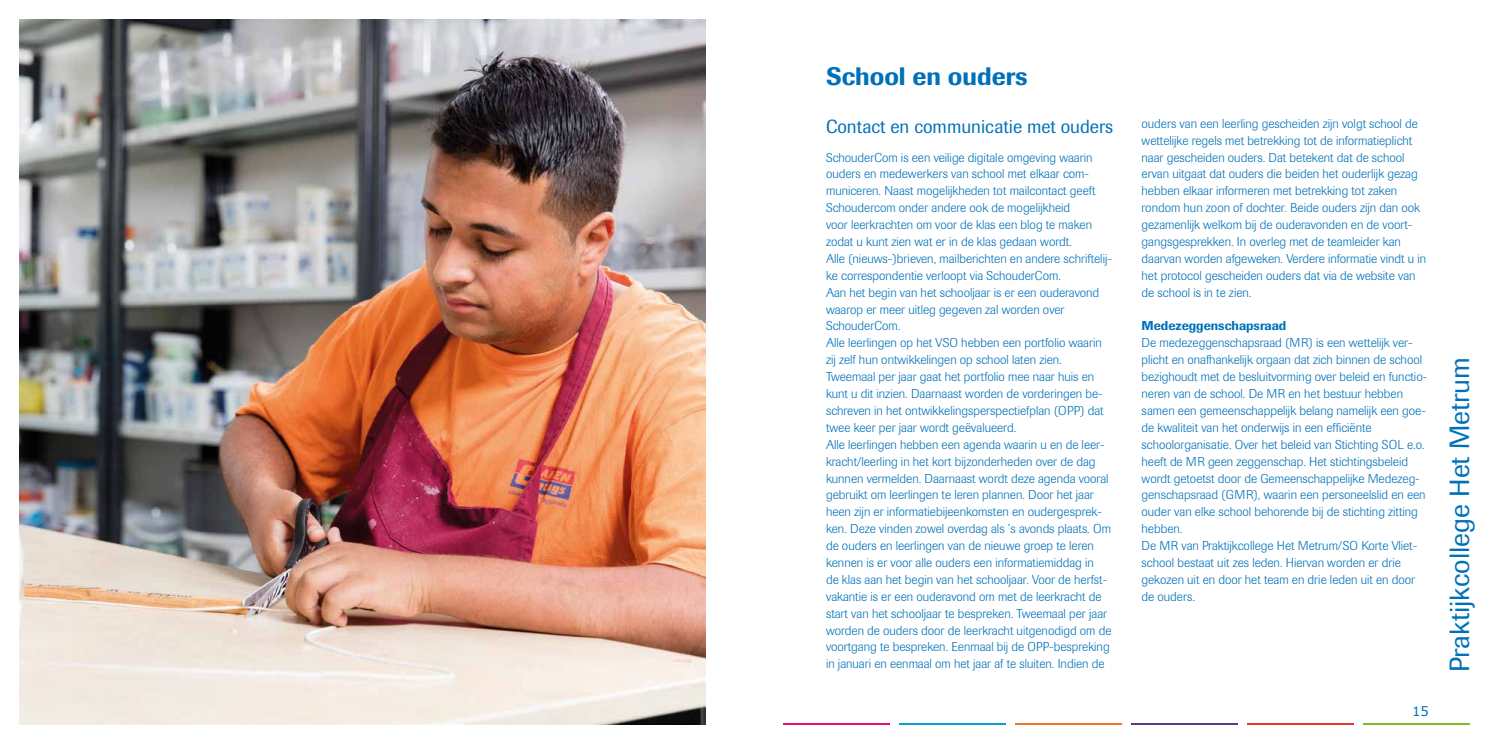
<style>
.page{position:relative;width:1489px;height:745px;background:#fff}
.page>*{position:absolute;margin:0;border:0;box-sizing:border-box;transform-origin:0 0}
.t1{font:27.5px "Imago";color:#0071b9}
.t2{font:500 25px "Imago";color:#0071b9}
.t3{font:18.75px "Imago";color:#0071b9}
.t4{font:13.12px "Verdana";color:#0071b9}
.t5{font:300 12.75px/16.9px "Imago";color:#0071b9}
.t6{font:500 12.75px "Imago";color:#0071b9}
</style>
<div class="page">
<hr style="left:1246px;top:723px;width:107px;height:1px;background:#e63439">
<hr style="left:1362px;top:723px;width:107px;height:1px;background:#84b927">
<hr style="left:1130px;top:723px;width:107px;height:1px;background:#56388c">
<hr style="left:1015px;top:723px;width:106px;height:1px;background:#ed752d">
<hr style="left:899px;top:723px;width:107px;height:1px;background:#05a0d1">
<hr style="left:783px;top:723px;width:107px;height:1px;background:#e20f7c">
<img style="left:19px;top:19px;width:686px;height:705px">
<h2 class="t2" style="left:826px;top:61px;width:203px">School en ouders</h2>
<h3 class="t3" style="left:826px;top:115px;width:288px">Contact en communicatie met ouders</h3>
<p class="t5" style="left:826px;top:149px;width:287px">SchouderCom is een veilige digitale omgeving waarin ouders en medewerkers van school met elkaar com&shy;municeren. Naast mogelijkheden tot mailcontact geeft Schoudercom onder andere ook de mogelijkheid<br>voor leerkrachten om voor de klas een blog te maken zodat u kunt zien wat er in de klas gedaan wordt.<br>Alle (nieuws-)brieven, mailberichten en andere schriftelij&shy;ke correspondentie verloopt via SchouderCom.<br>Aan het begin van het schooljaar is er een ouderavond waarop er meer uitleg gegeven zal worden over SchouderCom.<br>Alle leerlingen op het VSO hebben een portfolio waarin zij zelf hun ontwikkelingen op school laten zien.<br>Tweemaal per jaar gaat het portfolio mee naar huis en kunt u dit inzien. Daarnaast worden de vorderingen be&shy;schreven in het ontwikkelingsperspectiefplan (OPP) dat twee keer per jaar wordt geëvalueerd.<br>Alle leerlingen hebben een agenda waarin u en de leer&shy;kracht/leerling in het kort bijzonderheden over de dag kunnen vermelden. Daarnaast wordt deze agenda vooral gebruikt om leerlingen te leren plannen. Door het jaar heen zijn er informatiebijeenkomsten en oudergesprek&shy;ken. Deze vinden zowel overdag als ’s avonds plaats. Om de ouders en leerlingen van de nieuwe groep te leren kennen is er voor alle ouders een informatiemiddag in<br>de klas aan het begin van het schooljaar. Voor de herfst&shy;vakantie is er een ouderavond om met de leerkracht de start van het schooljaar te bespreken. Tweemaal per jaar worden de ouders door de leerkracht uitgenodigd om de voortgang te bespreken. Eenmaal bij de OPP-bespreking in januari en eenmaal om het jaar af te sluiten. Indien de</p>
<p class="t5" style="left:1141px;top:115px;width:286px">ouders van een leerling gescheiden zijn volgt school de wettelijke regels met betrekking tot de informatieplicht naar gescheiden ouders. Dat betekent dat de school ervan uitgaat dat ouders die beiden het ouderlijk gezag hebben elkaar informeren met betrekking tot zaken rondom hun zoon of dochter. Beide ouders zijn dan ook gezamenlijk welkom bij de ouderavonden en de voort&shy;gangsgesprekken. In overleg met de teamleider kan daarvan worden afgeweken. Verdere informatie vindt u in het protocol gescheiden ouders dat via de website van de school is in te zien.</p>
<p class="t6" style="left:1141px;top:318px;width:146px">Medezeggenschapsraad</p>
<p class="t5" style="left:1141px;top:334px;width:287px">De medezeggenschapsraad (MR) is een wettelijk ver&shy;plicht en onafhankelijk orgaan dat zich binnen de school bezighoudt met de besluitvorming over beleid en functio&shy;neren van de school. De MR en het bestuur hebben samen een gemeenschappelijk belang namelijk een goe&shy;de kwaliteit van het onderwijs in een efficiënte schoolorganisatie. Over het beleid van Stichting SOL e.o. heeft de MR geen zeggenschap. Het stichtingsbeleid wordt getoetst door de Gemeenschappelijke Medezeg&shy;genschapsraad (GMR), waarin een personeelslid en een ouder van elke school behorende bij de stichting zitting hebben.<br>De MR van Praktijkcollege Het Metrum/SO Korte Vliet&shy;school bestaat uit zes leden. Hiervan worden er drie gekozen uit en door het team en drie leden uit en door de ouders.</p>
<p class="t4" style="left:1411px;top:702px;width:18px">15</p>
<h1 class="t1" style="left:1443px;top:671px;width:316px;rotate:-90deg">Praktijkcollege Het Metrum</h1>
</div>
